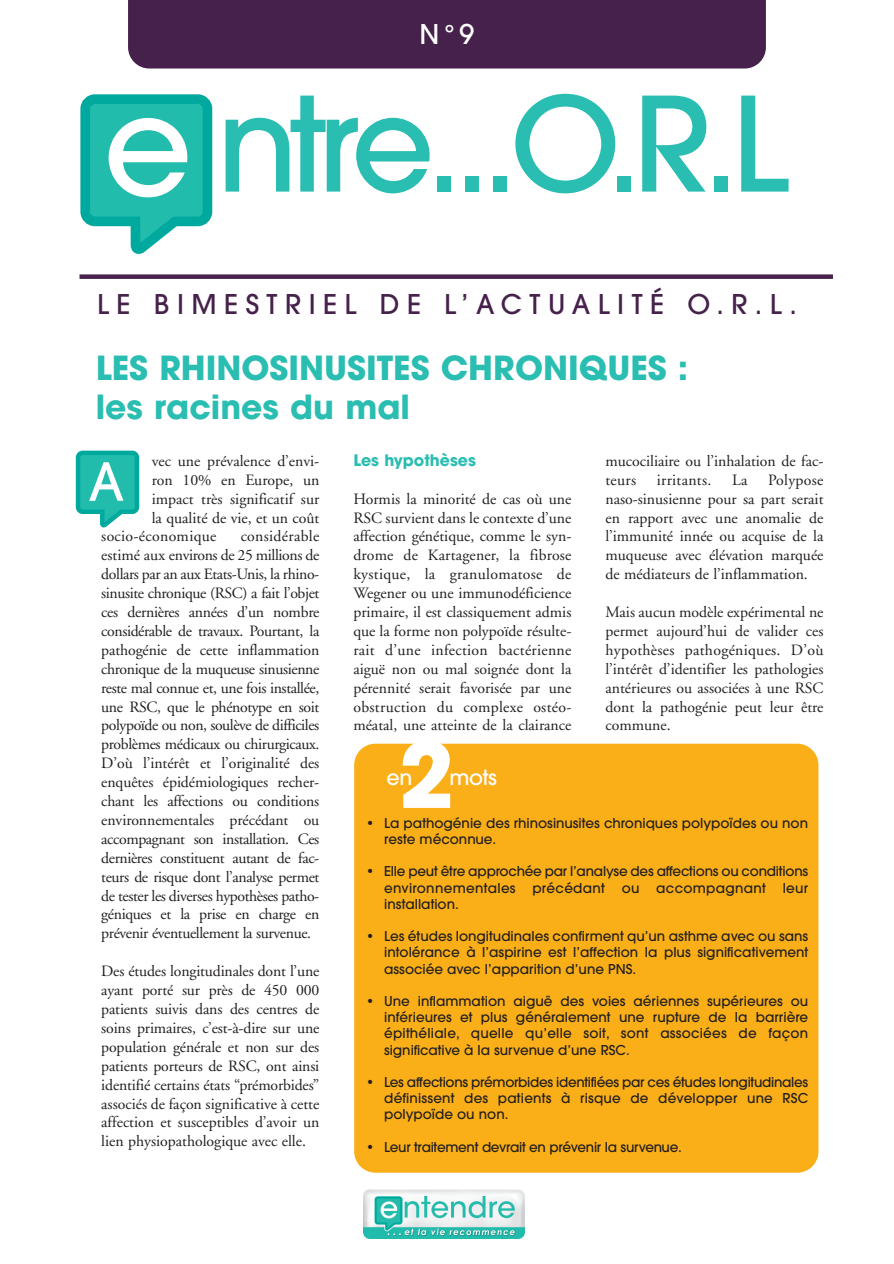
<style>
.page{position:relative;width:894px;height:1264px;background:#fff}
.page>*{position:absolute;margin:0;border:0;box-sizing:border-box;transform-origin:0 0}
.t1{font:500 129.75px "Avant Garde";color:#2abdb1}
.t2{font:700 89.85px "Avant Garde";color:#fff}
.t3{font:500 52.05px "Avant Garde";color:#fff}
.t4{font:700 33px/39.6px "Avant Garde";color:#2abdb1}
.t5{font:500 27px "Avant Garde";letter-spacing:.275em;color:#46214b}
.t6{font:500 27px "Avant Garde";color:#fff}
.t7{font:500 20.7px "Avant Garde";letter-spacing:-.015em;color:#fff}
.t8{font:15.75px/18.9px "Adobe Garamond";color:#231f20;text-align:justify}
.t9{font:15.75px "Adobe Garamond";letter-spacing:.02em;color:#231f20}
.t10{font:700 15.75px "Avant Garde";color:#2abdb1}
.t11{font:500 13.5px/16.2px "Avant Garde";color:#231f20;text-align:justify}
.t12{font:500 13.5px "Avant Garde";letter-spacing:-.02em;color:#231f20}
</style>
<div class="page">
<div style="left:128px;top:0;width:638px;height:69px;background:#46214b"></div>
<svg style="left:76px;top:451px;width:63px;height:76px;background:#39c1b4"></svg>
<div style="left:354px;top:744px;width:464px;height:429px;background:#faaf18;border-radius:21px"></div>
<div style="left:80px;top:274px;width:753px;height:5px;background:#46214b"></div>
<img style="left:363px;top:1189px;width:161px;height:50px">
<div style="left:85px;top:99px;width:122px;height:122px;background:#22bcac;border-radius:10px"></div>
<div style="left:80px;top:94px;width:132px;height:132px;border:10px solid #00a99d;border-radius:10px"></div>
<svg style="left:125px;top:215px;width:65px;height:39px"></svg>
<svg style="left:109px;top:118px;width:79px;height:79px"></svg>
<h3 class="t6" style="left:420px;top:24px;width:56px">N°9</h3>
<h1 class="t1" style="left:217px;top:96px;width:573px">ntre...O.R.L</h1>
<h3 class="t5" style="left:97px;top:294px;width:701px">LE BIMESTRIEL DE L’ACTUALITÉ O.R.L.</h3>
<h3 class="t4" style="left:96px;top:352px;width:594px">LES RHINOSINUSITES CHRONIQUES : les racines du mal</h3>
<p class="t8" style="left:152px;top:453px;width:169px">vec une prévalence d’envi-</p>
<p class="t8" style="left:152px;top:472px;width:169px">ron 10% en Europe, un</p>
<p class="t8" style="left:152px;top:490px;width:169px">impact très significatif sur</p>
<p class="t8" style="left:152px;top:509px;width:169px">la qualité de vie, et un coût</p>
<p class="t9" style="left:101px;top:530px;width:117px">socio-économique</p>
<h3 class="t3" style="left:88px;top:462px;width:37px">A</h3>
<p class="t8" style="left:101px;top:528px;width:220px;text-indent:139px">considérable estimé aux environs de 25 millions de dollars par an aux Etats-Unis, la rhino&shy;sinusite chronique (RSC) a fait l’objet ces dernières années d’un nombre considérable de travaux. Pourtant, la pathogénie de cette inflammation chronique de la muqueuse sinusienne reste mal connue et, une fois installée, une RSC, que le phénotype en soit polypoïde ou non, soulève de difficiles problèmes médicaux ou chirurgicaux.<br>D’où l’intérêt et l’originalité des enquêtes épidémiologiques recher&shy;chant les affections ou conditions environnementales précédant ou accompagnant son installation. Ces dernières constituent autant de fac&shy;teurs de risque dont l’analyse permet de tester les diverses hypothèses patho&shy;géniques et la prise en charge en prévenir éventuellement la survenue.</p>
<p class="t8" style="left:101px;top:963px;width:220px">Des études longitudinales dont l’une ayant porté sur près de 450 000 patients suivis dans des centres de soins primaires, c’est-à-dire sur une population générale et non sur des patients porteurs de RSC, ont ainsi identifié certains états “prémorbides” associés de façon significative à cette affection et susceptibles d’avoir un lien physiopathologique avec elle.</p>
<p class="t10" style="left:353px;top:454px;width:124px">Les hypothèses</p>
<p class="t8" style="left:353px;top:490px;width:220px">Hormis la minorité de cas où une RSC survient dans le contexte d’une affection génétique, comme le syn&shy;drome de Kartagener, la fibrose kystique, la granulomatose de Wegener ou une immunodéficience primaire, il est classiquement admis que la forme non polypoïde résulte&shy;rait d’une infection bactérienne aiguë non ou mal soignée dont la pérennité serait favorisée par une obstruction du complexe ostéo&shy;méatal, une atteinte de la clairance</p>
<h2 class="t2" style="left:399px;top:741px;width:57px">2</h2>
<h3 class="t7" style="left:449px;top:770px;width:49px">mots</h3>
<h3 class="t7" style="left:386px;top:770px;width:27px">en</h3>
<p class="t8" style="left:605px;top:453px;width:220px">mucociliaire ou l’inhalation de fac&shy;teurs</p>
<p class="t8" style="left:605px;top:472px;width:220px;text-indent:163px">Polypose naso-sinusienne pour sa part serait en rapport avec une anomalie de l’immunité innée ou acquise de la muqueuse avec élévation marquée de médiateurs de l’inflammation.</p>
<p class="t8" style="left:605px;top:604px;width:220px">Mais aucun modèle expérimental ne permet aujourd’hui de valider ces hypothèses pathogéniques. D’où l’intérêt d’identifier les pathologies antérieures ou associées à une RSC dont la pathogénie peut leur être commune.</p>
<p class="t9" style="left:657px;top:473px;width:56px">irritants.</p>
<p class="t8" style="left:732px;top:472px;width:17px">La</p>
<p class="t11" style="left:384px;top:816px;width:425px;text-indent:-18px">• La pathogénie des rhinosinusites chroniques polypoïdes ou non reste méconnue.</p>
<p class="t11" style="left:384px;top:864px;width:426px;text-indent:-18px">• Elle peut être approchée par l’analyse des affections ou conditions environnementales précédant ou accompagnant leur installation.</p>
<p class="t11" style="left:384px;top:929px;width:426px;text-indent:-18px">• Les études longitudinales confirment qu’un asthme avec ou sans intolérance à l’aspirine est l’affection la plus significativement associée avec l’apparition d’une PNS.</p>
<p class="t11" style="left:384px;top:994px;width:426px;text-indent:-18px">• Une inflammation aiguë des voies aériennes supérieures ou inférieures et plus généralement une rupture de la barrière épithéliale, quelle qu’elle soit, sont associées de façon significative à la survenue d’une RSC.</p>
<p class="t11" style="left:384px;top:1075px;width:426px;text-indent:-18px">• Les affections prémorbides identifiées par ces études longitudinales définissent des patients à risque de développer une RSC polypoïde ou non.</p>
<p class="t12" style="left:366px;top:1142px;width:317px">• Leur traitement devrait en prévenir la survenue.</p>
</div>
